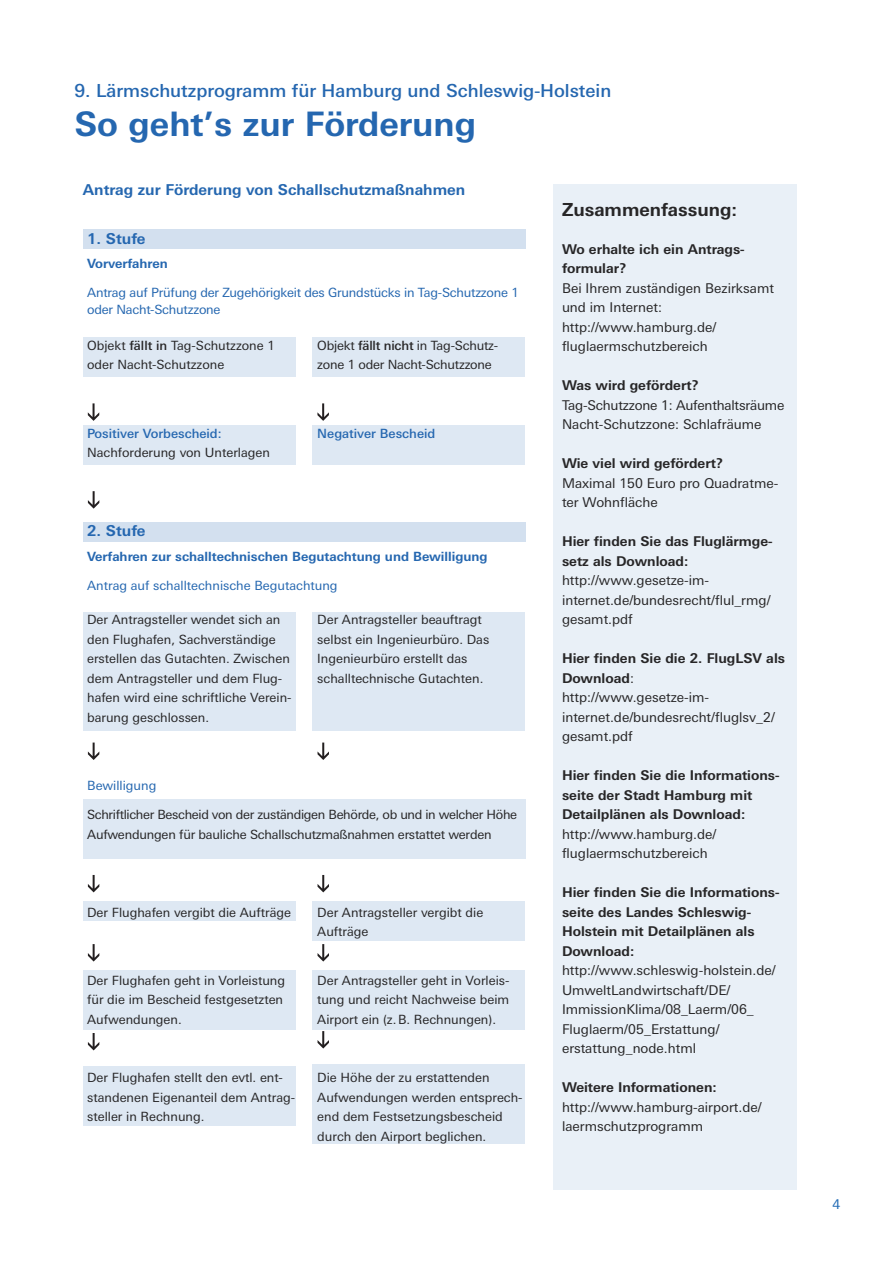
<style>
.page{position:relative;width:893px;height:1263px;background:#fff}
.page>*{position:absolute;margin:0;border:0;box-sizing:border-box;transform-origin:0 0}
.t1{font:700 33.75px "LT Univers Basic";color:#2567b0}
.t2{font:500 18px "LT Univers Basic";color:#2567b0}
.t3{font:700 18px "LT Univers Basic";color:#272627}
.t4{font:700 15px "LT Univers Basic";color:#2567b0}
.t5{font:13.5px/19.5px "LT Univers Basic";color:#272627}
.t6{font:700 13.5px/19.5px "LT Univers Basic";color:#272627}
.t7{font:13.5px "LT Univers Basic";color:#236cb5}
.t8{font:12.75px/19.5px "LT Univers Basic";color:#272627}
.t9{font:12.75px/17.1px "LT Univers Basic";letter-spacing:-.015em;color:#2567b0}
.t10{font:12.75px/19.5px "LT Univers Basic";letter-spacing:-.025em;color:#272627}
.t11{font:700 12.75px "LT Univers Basic";color:#2567b0}
.t12{font:500 12.75px "LT Univers Basic";color:#2567b0}
.s1{font-weight:500}
.s2{font-weight:700}
</style>
<div class="page">
<div style="left:83px;top:337px;width:213px;height:39px;background:#dee8f3"></div>
<div style="left:313px;top:337px;width:212px;height:39px;background:#dee8f3"></div>
<div style="left:83px;top:425px;width:213px;height:39px;background:#dee8f3"></div>
<div style="left:313px;top:425px;width:212px;height:39px;background:#dee8f3"></div>
<div style="left:83px;top:229px;width:442px;height:20px;background:#d3e0ef"></div>
<div style="left:553px;top:184px;width:244px;height:1005px;background:#e9f0f7"></div>
<svg style="left:88px;top:403px;width:11px;height:18px"></svg>
<svg style="left:88px;top:491px;width:11px;height:18px"></svg>
<div style="left:83px;top:612px;width:213px;height:118px;background:#dee8f3"></div>
<div style="left:313px;top:612px;width:212px;height:118px;background:#dee8f3"></div>
<div style="left:83px;top:799px;width:442px;height:60px;background:#dee8f3"></div>
<div style="left:83px;top:901px;width:213px;height:20px;background:#dee8f3"></div>
<div style="left:83px;top:522px;width:442px;height:20px;background:#d3e0ef"></div>
<svg style="left:88px;top:742px;width:11px;height:18px"></svg>
<svg style="left:318px;top:742px;width:11px;height:18px"></svg>
<svg style="left:88px;top:875px;width:11px;height:17px"></svg>
<div style="left:83px;top:970px;width:213px;height:59px;background:#dee8f3"></div>
<svg style="left:88px;top:944px;width:11px;height:17px"></svg>
<div style="left:313px;top:901px;width:212px;height:40px;background:#dee8f3"></div>
<svg style="left:318px;top:875px;width:11px;height:17px"></svg>
<div style="left:313px;top:970px;width:212px;height:59px;background:#dee8f3"></div>
<svg style="left:318px;top:944px;width:11px;height:17px"></svg>
<div style="left:313px;top:1064px;width:212px;height:79px;background:#dee8f3"></div>
<svg style="left:318px;top:1031px;width:11px;height:17px"></svg>
<div style="left:83px;top:1066px;width:213px;height:59px;background:#dee8f3"></div>
<svg style="left:88px;top:1033px;width:11px;height:17px"></svg>
<svg style="left:317px;top:403px;width:12px;height:18px"></svg>
<h2 class="t2" style="left:74px;top:84px;width:538px">9. Lärmschutzprogramm für Hamburg und Schleswig-Holstein</h2>
<h1 class="t1" style="left:74px;top:112px;width:403px">So geht’s zur Förderung</h1>
<p class="t4" style="left:83px;top:184px;width:384px">Antrag zur Förderung von Schallschutzmaßnahmen</p>
<p class="t4" style="left:87px;top:233px;width:60px">1. Stufe</p>
<p class="t11" style="left:87px;top:259px;width:82px">Vorverfahren</p>
<p class="t9" style="left:87px;top:285px;width:433px">Antrag auf Prüfung der Zugehörigkeit des Grundstücks in Tag-Schutzzone 1 oder Nacht-Schutzzone</p>
<p class="t8" style="left:87px;top:337px;width:189px">Objekt <span class="s1">fällt in</span> Tag-Schutzzone 1 oder Nacht-Schutzzone</p>
<p class="t8" style="left:317px;top:337px;width:182px">Objekt <span class="s1">fällt nicht</span> in Tag-Schutz&shy;zone 1 oder Nacht-Schutzzone</p>
<p class="t12" style="left:87px;top:428px;width:136px">Positiver Vorbescheid:</p>
<p class="t8" style="left:87px;top:444px;width:184px">Nachforderung von Unterlagen</p>
<p class="t12" style="left:317px;top:428px;width:120px">Negativer Bescheid</p>
<p class="t4" style="left:87px;top:525px;width:60px">2. Stufe</p>
<p class="t11" style="left:87px;top:552px;width:402px">Verfahren zur schalltechnischen Begutachtung und Bewilligung</p>
<p class="t9" style="left:87px;top:578px;width:252px">Antrag auf schalltechnische Begutachtung</p>
<p class="t8" style="left:87px;top:611px;width:206px">Der Antragsteller wendet sich an den Flughafen, Sachverständige erstellen das Gutachten. Zwischen dem Antragsteller und dem Flug&shy;hafen wird eine schriftliche Verein&shy;barung geschlossen.</p>
<p class="t8" style="left:317px;top:611px;width:174px">Der Antragsteller beauftragt selbst ein Ingenieurbüro. Das<br>Ingenieurbüro erstellt das schalltechnische Gutachten.</p>
<p class="t9" style="left:87px;top:778px;width:71px">Bewilligung</p>
<p class="t10" style="left:87px;top:806px;width:431px">Schriftlicher Bescheid von der zuständigen Behörde, ob und in welcher Höhe<br>Aufwendungen für bauliche Schallschutzmaßnahmen erstattet werden</p>
<p class="t8" style="left:87px;top:903px;width:205px">Der Flughafen vergibt die Aufträge</p>
<p class="t8" style="left:87px;top:971px;width:199px">Der Flughafen geht in Vorleistung für die im Bescheid festgesetzten<br>Aufwendungen.</p>
<p class="t8" style="left:87px;top:1069px;width:210px">Der Flughafen stellt den evtl. ent&shy;standenen Eigenanteil dem Antrag&shy;steller in Rechnung.</p>
<p class="t8" style="left:317px;top:903px;width:167px">Der Antragsteller vergibt die<br>Aufträge</p>
<p class="t8" style="left:317px;top:971px;width:194px;text-align:justify">Der Antragsteller geht in Vorleis&shy;tung und reicht Nachweise beim Airport ein (z.B. Rechnungen).</p>
<p class="t8" style="left:317px;top:1069px;width:207px">Die Höhe der zu erstattenden<br>Aufwendungen werden entsprech&shy;end dem Festsetzungsbescheid durch den Airport beglichen.</p>
<h2 class="t3" style="left:562px;top:203px;width:177px">Zusammenfassung:</h2>
<p class="t6" style="left:562px;top:240px;width:184px">Wo erhalte ich ein Antrags&shy;formular?</p>
<p class="t5" style="left:562px;top:279px;width:213px">Bei Ihrem zuständigen Bezirksamt und im Internet: http://www.hamburg.de/ fluglaermschutzbereich</p>
<p class="t6" style="left:562px;top:377px;width:138px">Was wird gefördert?</p>
<p class="t5" style="left:562px;top:396px;width:224px">Tag-Schutzzone 1: Aufenthaltsräume<br>Nacht-Schutzzone: Schlafräume</p>
<p class="t6" style="left:562px;top:455px;width:163px">Wie viel wird gefördert?</p>
<p class="t5" style="left:562px;top:474px;width:218px">Maximal 150 Euro pro Quadratme&shy;ter Wohnfläche</p>
<p class="t6" style="left:562px;top:533px;width:212px">Hier finden Sie das Fluglärmge&shy;setz als Download:</p>
<p class="t5" style="left:562px;top:572px;width:210px">http://www.gesetze-im&shy;internet.de/bundesrecht/flul_rmg/ gesamt.pdf</p>
<p class="t5" style="left:562px;top:650px;width:225px"><span class="s2">Hier finden Sie die 2. FlugLSV als<br>Download</span>:<br>http://www.gesetze-im&shy;internet.de/bundesrecht/fluglsv_2/ gesamt.pdf</p>
<p class="t6" style="left:562px;top:767px;width:219px">Hier finden Sie die Informations&shy;seite der Stadt Hamburg mit<br>Detailplänen als Download:</p>
<p class="t5" style="left:562px;top:825px;width:156px">http://www.hamburg.de/ fluglaermschutzbereich</p>
<p class="t6" style="left:562px;top:884px;width:219px">Hier finden Sie die Informations&shy;seite des Landes Schleswig-<br>Holstein mit Detailplänen als<br>Download:</p>
<p class="t5" style="left:562px;top:962px;width:215px">http://www.schleswig-holstein.de/<br>UmweltLandwirtschaft/DE/<br>ImmissionKlima/08_Laerm/06_<br>Fluglaerm/05_Erstattung/ erstattung_node.html</p>
<p class="t6" style="left:562px;top:1079px;width:156px">Weitere Informationen:</p>
<p class="t5" style="left:562px;top:1098px;width:201px">http://www.hamburg-airport.de/ laermschutzprogramm</p>
<p class="t7" style="left:832px;top:1199px;width:9px">4</p>
</div>
